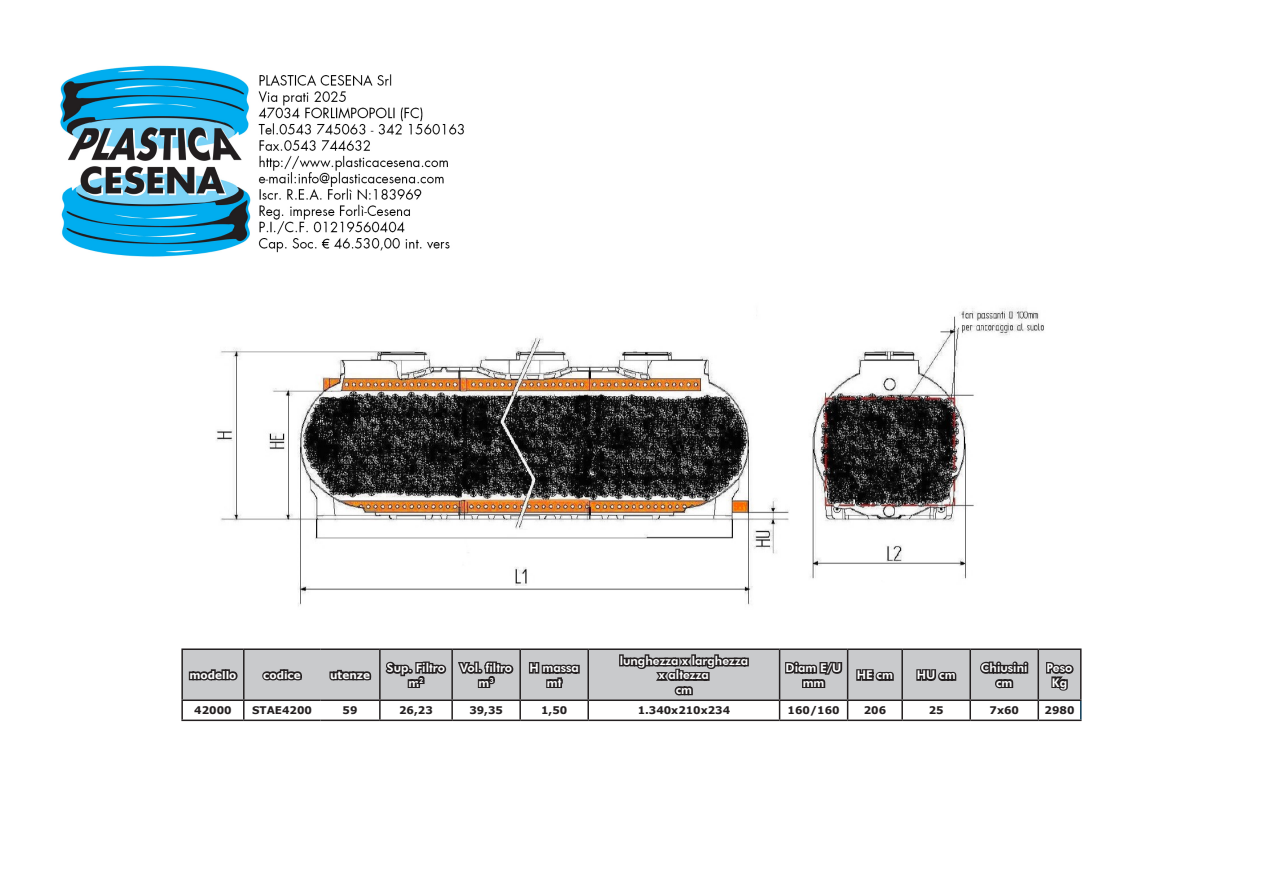
<style>
.page{position:relative;width:1263px;height:893px;background:#fff}
.page>*{position:absolute;margin:0;border:0;box-sizing:border-box;transform-origin:0 0}
.t1{font:800 12px/14.4px "Futura BT";color:#fff;text-align:center}
.t2{font:700 10.5px "Verdana";color:#231f20}
.t3{font:700 10.5px "Verdana";color:#fff}
</style>
<div class="page">
<img style="left:216px;top:308px;width:828px;height:298px">
<div style="left:183px;top:650px;width:897px;height:49px;background:#c9cacc"></div>
<hr style="left:243px;top:650px;width:2px;height:49px;background:#231f20">
<hr style="left:379px;top:650px;width:2px;height:49px;background:#231f20">
<hr style="left:451px;top:650px;width:2px;height:49px;background:#231f20">
<hr style="left:519px;top:650px;width:2px;height:49px;background:#231f20">
<hr style="left:587px;top:650px;width:2px;height:49px;background:#231f20">
<hr style="left:779px;top:650px;width:1px;height:49px;background:#231f20">
<hr style="left:847px;top:650px;width:1px;height:49px;background:#231f20">
<hr style="left:901px;top:650px;width:2px;height:49px;background:#231f20">
<hr style="left:969px;top:650px;width:2px;height:49px;background:#231f20">
<hr style="left:1037px;top:650px;width:2px;height:49px;background:#231f20">
<svg style="left:181px;top:701px;width:2px;height:19px"></svg>
<svg style="left:243px;top:701px;width:2px;height:19px"></svg>
<svg style="left:587px;top:701px;width:2px;height:19px"></svg>
<svg style="left:779px;top:701px;width:1px;height:19px"></svg>
<svg style="left:847px;top:701px;width:1px;height:19px"></svg>
<svg style="left:901px;top:701px;width:2px;height:19px"></svg>
<svg style="left:969px;top:701px;width:2px;height:19px"></svg>
<svg style="left:1037px;top:701px;width:2px;height:19px"></svg>
<hr style="left:181px;top:720px;width:63px;height:1px;background:#231f20">
<hr style="left:244px;top:720px;width:76px;height:1px;background:#231f20">
<hr style="left:320px;top:720px;width:60px;height:1px;background:#231f20">
<hr style="left:380px;top:720px;width:72px;height:1px;background:#231f20">
<hr style="left:452px;top:720px;width:68px;height:1px;background:#231f20">
<hr style="left:520px;top:720px;width:68px;height:1px;background:#231f20">
<hr style="left:588px;top:720px;width:192px;height:1px;background:#231f20">
<hr style="left:780px;top:720px;width:68px;height:1px;background:#231f20">
<hr style="left:848px;top:720px;width:54px;height:1px;background:#231f20">
<hr style="left:902px;top:720px;width:68px;height:1px;background:#231f20">
<hr style="left:970px;top:720px;width:68px;height:1px;background:#231f20">
<hr style="left:1038px;top:720px;width:43px;height:1px;background:#231f20">
<hr style="left:181px;top:648px;width:63px;height:2px;background:#231f20">
<hr style="left:181px;top:650px;width:2px;height:49px;background:#231f20">
<hr style="left:244px;top:648px;width:76px;height:2px;background:#231f20">
<hr style="left:320px;top:648px;width:60px;height:2px;background:#231f20">
<hr style="left:380px;top:648px;width:72px;height:2px;background:#231f20">
<hr style="left:452px;top:648px;width:68px;height:2px;background:#231f20">
<hr style="left:520px;top:648px;width:68px;height:2px;background:#231f20">
<hr style="left:588px;top:648px;width:192px;height:2px;background:#231f20">
<hr style="left:780px;top:648px;width:68px;height:2px;background:#231f20">
<hr style="left:848px;top:648px;width:54px;height:2px;background:#231f20">
<hr style="left:902px;top:648px;width:68px;height:2px;background:#231f20">
<hr style="left:970px;top:648px;width:68px;height:2px;background:#231f20">
<hr style="left:1038px;top:648px;width:43px;height:2px;background:#231f20">
<hr style="left:1080px;top:650px;width:1px;height:49px;background:#231f20">
<hr style="left:181px;top:699px;width:63px;height:2px;background:#231f20">
<hr style="left:244px;top:699px;width:76px;height:2px;background:#231f20">
<hr style="left:320px;top:699px;width:60px;height:2px;background:#231f20">
<hr style="left:520px;top:699px;width:68px;height:2px;background:#231f20">
<hr style="left:588px;top:699px;width:192px;height:2px;background:#231f20">
<hr style="left:780px;top:699px;width:68px;height:2px;background:#231f20">
<hr style="left:848px;top:699px;width:54px;height:2px;background:#231f20">
<hr style="left:902px;top:699px;width:68px;height:2px;background:#231f20">
<hr style="left:970px;top:699px;width:68px;height:2px;background:#231f20">
<hr style="left:1038px;top:699px;width:43px;height:2px;background:#231f20">
<svg style="left:1080px;top:701px;width:1px;height:19px"></svg>
<svg style="left:187px;top:668px;width:53px;height:15px"></svg>
<svg style="left:260px;top:668px;width:43px;height:15px"></svg>
<svg style="left:328px;top:668px;width:45px;height:15px"></svg>
<svg style="left:379px;top:659px;width:142px;height:61px"></svg>
<svg style="left:527px;top:660px;width:54px;height:31px;background:#8d8c8e"></svg>
<div style="left:619px;top:654px;width:5px;height:12px;border:3px solid #231f20"></div>
<svg style="left:621px;top:653px;width:129px;height:45px;background:#959496"></svg>
<svg style="left:784px;top:659px;width:60px;height:32px;background:#878687"></svg>
<svg style="left:855px;top:668px;width:40px;height:16px"></svg>
<svg style="left:915px;top:668px;width:43px;height:16px"></svg>
<svg style="left:978px;top:659px;width:53px;height:32px;background:#8a898b"></svg>
<svg style="left:1044px;top:659px;width:32px;height:34px"></svg>
<img style="left:60px;top:65px;width:404px;height:192px">
<p class="t3" style="left:189px;top:667px;width:49px">modello</p>
<p class="t3" style="left:263px;top:667px;width:39px">codice</p>
<p class="t3" style="left:330px;top:667px;width:41px">utenze</p>
<p class="t1" style="left:387px;top:660px;width:60px">Sup. Filtro m<sup>2</sup></p>
<p class="t1" style="left:460px;top:660px;width:54px">Vol. filtro</p>
<p class="t1" style="left:479px;top:675px;width:17px">m<sup>3</sup></p>
<p class="t1" style="left:529px;top:660px;width:51px">H massa mt</p>
<p class="t1" style="left:620px;top:653px;width:130px">lunghezza x larghezza</p>
<p class="t1" style="left:659px;top:668px;width:51px">x altezza</p>
<p class="t1" style="left:676px;top:682px;width:18px">cm</p>
<p class="t1" style="left:786px;top:660px;width:57px">Diam E/U mm</p>
<p class="t1" style="left:857px;top:668px;width:38px">HE cm</p>
<p class="t1" style="left:917px;top:668px;width:40px">HU cm</p>
<p class="t1" style="left:981px;top:660px;width:48px">Chiusini cm</p>
<p class="t1" style="left:1046px;top:660px;width:27px">Peso<br>Kg</p>
<p class="t2" style="left:194px;top:703px;width:39px">42000</p>
<p class="t2" style="left:252px;top:703px;width:61px">STAE4200</p>
<p class="t2" style="left:343px;top:703px;width:16px">59</p>
<p class="t2" style="left:399px;top:703px;width:35px">26,23</p>
<p class="t2" style="left:469px;top:703px;width:35px">39,35</p>
<p class="t2" style="left:541px;top:703px;width:28px">1,50</p>
<p class="t2" style="left:638px;top:703px;width:94px">1.340x210x234</p>
<p class="t2" style="left:788px;top:703px;width:54px">160/160</p>
<p class="t2" style="left:864px;top:703px;width:24px">206</p>
<p class="t2" style="left:929px;top:703px;width:16px">25</p>
<p class="t2" style="left:989px;top:703px;width:31px">7x60</p>
<p class="t2" style="left:1044px;top:703px;width:31px">2980</p>
</div>
